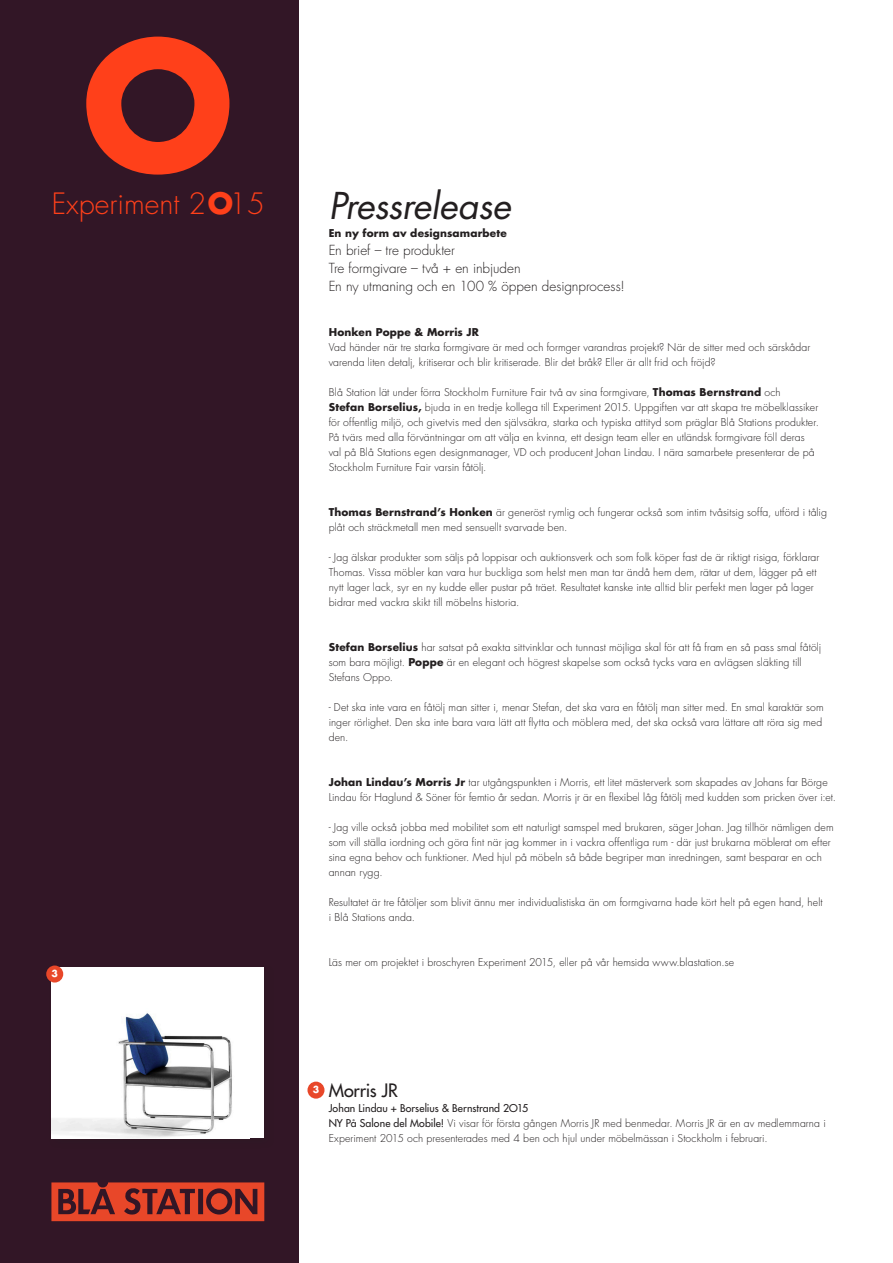
<style>
.page{position:relative;width:893px;height:1263px;background:#fff}
.page>*{position:absolute;margin:0;border:0;box-sizing:border-box;transform-origin:0 0}
.t1{font:700 171.6px "Futura Std";color:#ff401a}
.t2{font:italic 36px "Futura";letter-spacing:-.01em;color:#231f20}
.t3{font:300 28.65px "Futura Std";color:#ff401a}
.t4{font:18px "Futura";letter-spacing:-.01em;color:#231f20}
.t5{font:300 13.5px "Futura";letter-spacing:-.005em;color:#231f20}
.t6{font:300 10.5px/15px "Futura";letter-spacing:.005em;color:#231f20}
.t7{font:700 10.5px "Futura";letter-spacing:.015em;color:#231f20}
.t8{font:10.5px "Futura";letter-spacing:.01em;color:#231f20}
.t9{font:700 9.45px "Futura";color:#fff}
.s1{font-weight:700}
.s2{font-weight:400}
</style>
<div class="page">
<div style="left:0;top:0;width:299px;height:1263px;background:#321626"></div>
<svg style="left:51px;top:1182px;width:213px;height:39px"></svg>
<div style="left:48px;top:964px;width:227px;height:185px;background:#231f20;opacity:.24"></div>
<div style="left:51px;top:968px;width:213px;height:170px;background:#fff"></div>
<img style="left:51px;top:1013px;width:181px;height:125px">
<div style="left:46px;top:965px;width:17px;height:17px;background:#e84729;border-radius:50%"></div>
<div style="left:307px;top:1081px;width:17px;height:17px;background:#e84729;border-radius:50%"></div>
<h1 class="t1" style="left:82px;top:-8px;width:154px">O</h1>
<h3 class="t3" style="left:52px;top:186px;width:214px">Experiment 2<span class="s1">O</span>15</h3>
<p class="t9" style="left:52px;top:967px;width:8px">3</p>
<p class="t2" style="left:329px;top:181px;width:184px">Pressrelease</p>
<p class="t7" style="left:329px;top:226px;width:180px">En ny form av designsamarbete</p>
<p class="t5" style="left:329px;top:242px;width:128px">En brief – tre produkter</p>
<p class="t5" style="left:329px;top:260px;width:193px">Tre formgivare – två + en inbjuden</p>
<p class="t5" style="left:329px;top:278px;width:297px">En ny utmaning och en 100 % öppen designprocess!</p>
<p class="t7" style="left:329px;top:325px;width:152px">Honken Poppe &amp; Morris JR</p>
<p class="t6" style="left:329px;top:340px;width:483px">Vad händer när tre starka formgivare är med och formger varandras projekt? När de sitter med och särskådar varenda liten detalj, kritiserar och blir kritiserade. Blir det bråk? Eller är allt frid och fröjd?</p>
<p class="t6" style="left:329px;top:385px;width:454px">Blå Station lät under förra Stockholm Furniture Fair två av sina formgivare, <span class="s1">Thomas Bernstrand</span> och</p>
<p class="t6" style="left:329px;top:400px;width:491px"><span class="s1">Stefan Borselius,</span> bjuda in en tredje kollega till Experiment 2015. Uppgiften var att skapa tre möbelklassiker</p>
<p class="t6" style="left:329px;top:415px;width:492px">för offentlig miljö, och givetvis med den självsäkra, starka och typiska attityd som präglar Blå Stations produkter.</p>
<p class="t6" style="left:329px;top:430px;width:477px">På tvärs med alla förväntningar om att välja en kvinna, ett design team eller en utländsk formgivare föll deras</p>
<p class="t6" style="left:329px;top:445px;width:487px">val på Blå Stations egen designmanager, VD och producent Johan Lindau. I nära samarbete presenterar de på</p>
<p class="t6" style="left:329px;top:460px;width:159px">Stockholm Furniture Fair varsin fåtölj.</p>
<p class="t6" style="left:329px;top:505px;width:500px"><span class="s1">Thomas Bernstrand’s Honken</span> är generöst rymlig och fungerar också som intim tvåsitsig soffa, utförd i tålig plåt och sträckmetall men med sensuellt svarvade ben.</p>
<p class="t6" style="left:329px;top:550px;width:492px">- Jag älskar produkter som säljs på loppisar och auktionsverk och som folk köper fast de är riktigt risiga, förklarar<br>Thomas. Vissa möbler kan vara hur buckliga som helst men man tar ändå hem dem, rätar ut dem, lägger på ett</p>
<p class="t6" style="left:329px;top:580px;width:487px">nytt lager lack, syr en ny kudde eller pustar på träet. Resultatet kanske inte alltid blir perfekt men lager på lager bidrar med vackra skikt till möbelns historia.</p>
<p class="t6" style="left:329px;top:640px;width:494px"><span class="s1">Stefan Borselius</span> har satsat på exakta sittvinklar och tunnast möjliga skal för att få fram en så pass smal fåtölj som bara möjligt. <span class="s1">Poppe</span> är en elegant och högrest skapelse som också tycks vara en avlägsen släkting till</p>
<p class="t6" style="left:329px;top:670px;width:66px">Stefans Oppo.</p>
<p class="t6" style="left:329px;top:700px;width:496px">- Det ska inte vara en fåtölj man sitter i, menar Stefan, det ska vara en fåtölj man sitter med. En smal karaktär som</p>
<p class="t6" style="left:329px;top:715px;width:495px">inger rörlighet. Den ska inte bara vara lätt att flytta och möblera med, det ska också vara lättare att röra sig med den.</p>
<p class="t6" style="left:329px;top:775px;width:509px"><span class="s1">Johan Lindau’s Morris Jr</span> tar utgångspunkten i Morris, ett litet mästerverk som skapades av Johans far Börge<br>Lindau för Haglund &amp; Söner för femtio år sedan. Morris jr är en flexibel låg fåtölj med kudden som pricken över i:et.</p>
<p class="t6" style="left:329px;top:820px;width:506px">- Jag ville också jobba med mobilitet som ett naturligt samspel med brukaren, säger Johan. Jag tillhör nämligen dem som vill ställa iordning och göra fint när jag kommer in i vackra offentliga rum - där just brukarna möblerat om efter sina egna behov och funktioner. Med hjul på möbeln så både begriper man inredningen, samt besparar en och annan rygg.</p>
<p class="t6" style="left:329px;top:895px;width:495px">Resultatet är tre fåtöljer som blivit ännu mer individualistiska än om formgivarna hade kört helt på egen hand, helt</p>
<p class="t6" style="left:329px;top:910px;width:88px">i Blå Stations anda.</p>
<p class="t6" style="left:329px;top:955px;width:407px">Läs mer om projektet i broschyren Experiment 2015, eller på vår hemsida www.blastation.se</p>
<p class="t9" style="left:313px;top:1083px;width:8px">3</p>
<p class="t4" style="left:329px;top:1078px;width:71px">Morris JR</p>
<p class="t8" style="left:329px;top:1101px;width:201px">Johan Lindau + Borselius &amp; Bernstrand 2O15</p>
<p class="t6" style="left:329px;top:1115px;width:499px"><span class="s2">NY På Salone del Mobile!</span> Vi visar för första gången Morris JR med benmedar. Morris JR är en av medlemmarna i<br>Experiment 2015 och presenterades med 4 ben och hjul under möbelmässan i Stockholm i februari.</p>
</div>
